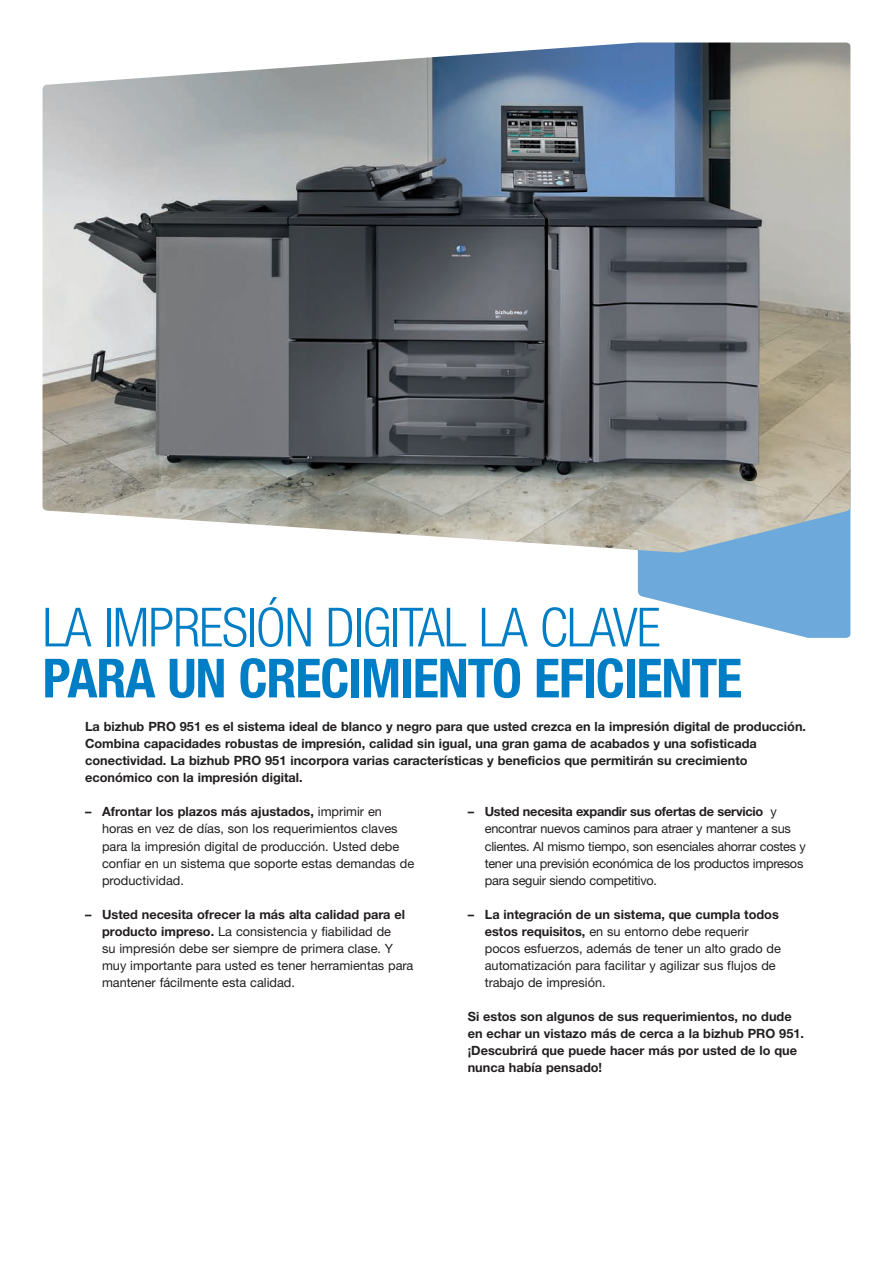
<style>
.page{position:relative;width:893px;height:1263px;background:#fff}
.page>*{position:absolute;margin:0;border:0;box-sizing:border-box;transform-origin:0 0}
.t1{font:700 condensed 54px "Helvetica Neue LTW1 G";letter-spacing:-.02em;color:#007ec5}
.t2{font:300 condensed 54px "Helvetica Neue LTW1 G";letter-spacing:-.02em;color:#007ec5}
.t3{font:12.75px/17px "Helvetica Neue LTW1 G";color:#231f20}
.t4{font:700 12.75px/17px "Helvetica Neue LTW1 G";color:#231f20}
.t5{font:12.75px/17px "Helvetica Neue LTW1 G";letter-spacing:-.02em;color:#231f20}
.s1{font-weight:700}
</style>
<div class="page">
<svg style="left:638px;top:553px;width:212px;height:85px;fill:#6da9db"></svg>
<img style="left:43px;top:43px;width:807px;height:510px">
<h1 class="t2" style="left:43px;top:596px;width:620px">LA IMPRESIÓN DIGITAL LA CLAVE</h1>
<h1 class="t1" style="left:43px;top:646px;width:701px">PARA UN CRECIMIENTO EFICIENTE</h1>
<p class="t4" style="left:85px;top:718px;width:723px">La bizhub PRO 951 es el sistema ideal de blanco y negro para que usted crezca en la impresión digital de producción.<br>Combina capacidades robustas de impresión, calidad sin igual, una gran gama de acabados y una sofisticada conectividad. La bizhub PRO 951 incorpora varias características y beneficios que permitirán su crecimiento económico con la impresión digital.</p>
<p class="t3" style="left:102px;top:803px;width:314px;text-indent:-17px"><span class="s1">– Afrontar los plazos más ajustados,</span> imprimir en horas en vez de días, son los requerimientos claves para la impresión digital de producción. Usted debe confiar en un sistema que soporte estas demandas de productividad.</p>
<p class="t3" style="left:102px;top:905px;width:313px;text-indent:-17px"><span class="s1">– Usted necesita ofrecer la más alta calidad para el producto impreso.</span> La consistencia y fiabilidad de<br>su impresión debe ser siempre de primera clase. Y muy importante para usted es tener herramientas para mantener fácilmente esta calidad.</p>
<p class="t5" style="left:485px;top:803px;width:323px;text-indent:-17px"><span class="s1">– Usted necesita expandir sus ofertas de servicio</span> y encontrar nuevos caminos para atraer y mantener a sus clientes. Al mismo tiempo, son esenciales ahorrar costes y tener una previsión económica de los productos impresos para seguir siendo competitivo.</p>
<p class="t3" style="left:485px;top:905px;width:298px;text-indent:-17px"><span class="s1">– La integración de un sistema, que cumpla todos estos requisitos,</span> en su entorno debe requerir pocos esfuerzos, además de tener un alto grado de automatización para facilitar y agilizar sus flujos de trabajo de impresión.</p>
<p class="t4" style="left:468px;top:1007px;width:338px">Si estos son algunos de sus requerimientos, no dude en echar un vistazo más de cerca a la bizhub PRO 951. ¡Descubrirá que puede hacer más por usted de lo que nunca había pensado!</p>
</div>
